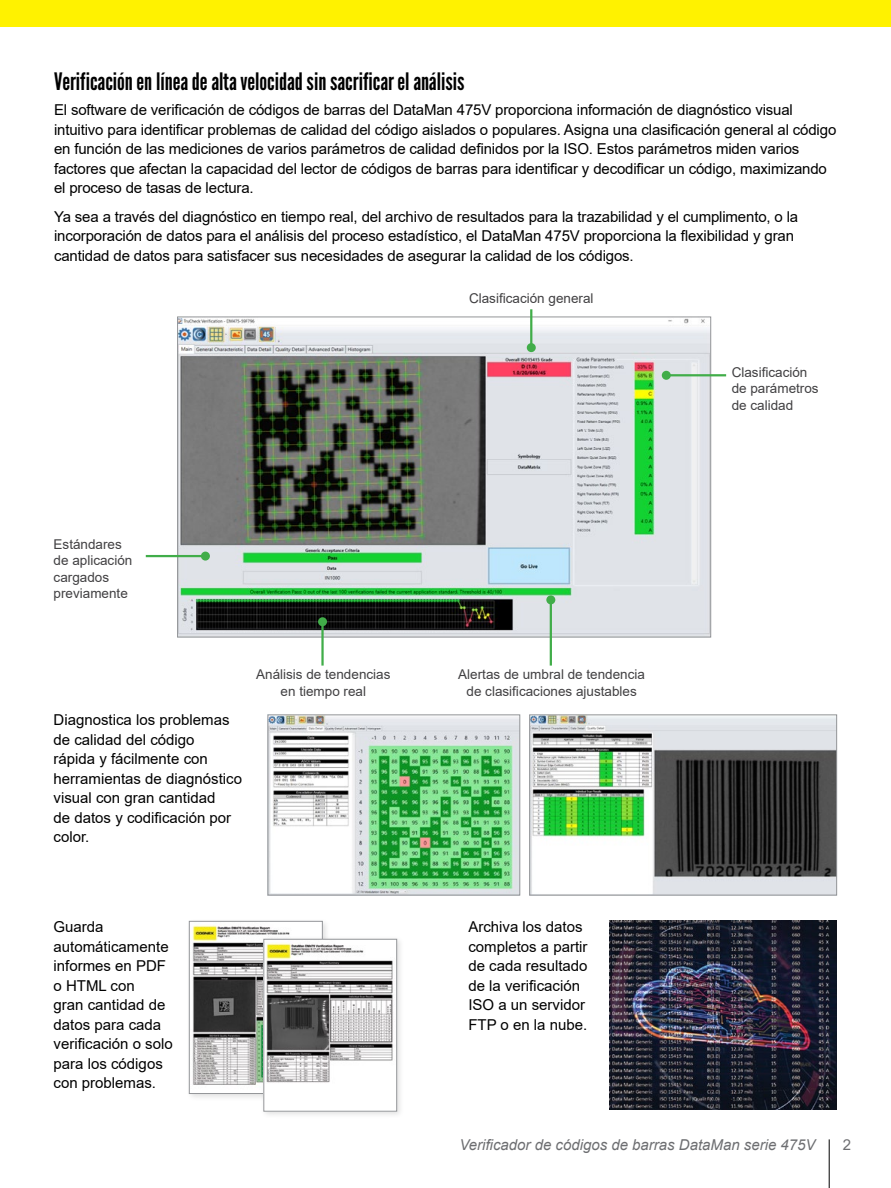
<style>
.page{position:relative;width:891px;height:1188px;background:#fff}
.page>*{position:absolute;margin:0;border:0;box-sizing:border-box;transform-origin:0 0}
.t1{font:24px "League Gothic";color:#000}
.t2{font:15px/19.5px "Arial";letter-spacing:-.01em;color:#000}
.t3{font:italic 15px "Arial";color:#6d6e71}
.t4{font:15px "Arial";color:#6d6e71}
.t5{font:13.5px/16.5px "Arial";color:#414042}
</style>
<div class="page">
<hr style="left:829px;top:1139px;width:1px;height:49px;background:#000">
<div style="left:0;top:0;width:891px;height:27px;background:#fff200"></div>
<div style="left:185px;top:917px;width:145px;height:185px;background:#000;opacity:.12"></div>
<img style="left:191px;top:923px;width:130px;height:169px">
<div style="left:189px;top:921px;width:134px;height:173px;border:1px solid #939598"></div>
<div style="left:260px;top:935px;width:145px;height:184px;background:#000;opacity:.12"></div>
<img style="left:266px;top:941px;width:129px;height:168px">
<div style="left:264px;top:939px;width:133px;height:172px;border:1px solid #939598"></div>
<img style="left:609px;top:920px;width:228px;height:190px">
<img style="left:179px;top:319px;width:530px;height:316px">
<hr style="left:666px;top:374px;width:60px;height:2px;background:#41ad49">
<div style="left:662px;top:371px;width:9px;height:9px;background:#41ad49;border-radius:50%"></div>
<hr style="left:530px;top:309px;width:2px;height:39px;background:#41ad49">
<div style="left:527px;top:343px;width:9px;height:9px;background:#41ad49;border-radius:50%"></div>
<hr style="left:550px;top:600px;width:2px;height:66px;background:#41ad49">
<div style="left:546px;top:595px;width:9px;height:9px;background:#41ad49;border-radius:50%"></div>
<hr style="left:321px;top:622px;width:3px;height:44px;background:#41ad49">
<div style="left:318px;top:617px;width:9px;height:9px;background:#41ad49;border-radius:50%"></div>
<hr style="left:146px;top:555px;width:59px;height:2px;background:#41ad49">
<div style="left:201px;top:552px;width:9px;height:9px;background:#41ad49;border-radius:50%"></div>
<img style="left:270px;top:717px;width:248px;height:176px">
<div style="left:268px;top:715px;width:252px;height:180px;border:1px solid #939598"></div>
<img style="left:531px;top:717px;width:304px;height:176px">
<div style="left:529px;top:715px;width:308px;height:180px;border:1px solid #939598"></div>
<h1 class="t1" style="left:54px;top:67px;width:412px">Verificación en línea de alta velocidad sin sacrificar el análisis</h1>
<p class="t2" style="left:54px;top:100px;width:784px">El software de verificación de códigos de barras del DataMan 475V proporciona información de diagnóstico visual intuitivo para identificar problemas de calidad del código aislados o populares. Asigna una clasificación general al código en función de las mediciones de varios parámetros de calidad definidos por la ISO. Estos parámetros miden varios factores que afectan la capacidad del lector de códigos de barras para identificar y decodificar un código, maximizando el proceso de tasas de lectura.</p>
<p class="t2" style="left:54px;top:207px;width:746px">Ya sea a través del diagnóstico en tiempo real, del archivo de resultados para la trazabilidad y el cumplimento, o la incorporación de datos para el análisis del proceso estadístico, el DataMan 475V proporciona la flexibilidad y gran cantidad de datos para satisfacer sus necesidades de asegurar la calidad de los códigos.</p>
<p class="t5" style="left:469px;top:290px;width:126px">Clasificación general</p>
<p class="t5" style="left:54px;top:536px;width:80px">Estándares de aplicación cargados previamente</p>
<p class="t2" style="left:54px;top:710px;width:190px">Diagnostica los problemas de calidad del código<br>rápida y fácilmente con herramientas de diagnóstico visual con gran cantidad<br>de datos y codificación por color.</p>
<p class="t5" style="left:256px;top:666px;width:136px;text-align:center">Análisis de tendencias en tiempo real</p>
<p class="t5" style="left:458px;top:666px;width:188px;text-align:center">Alertas de umbral de tendencia de clasificaciones ajustables</p>
<p class="t2" style="left:54px;top:917px;width:121px">Guarda automáticamente informes en PDF o HTML con<br>gran cantidad de datos para cada verificación o solo para los códigos con problemas.</p>
<p class="t2" style="left:468px;top:917px;width:121px">Archiva los datos completos a partir de cada resultado de la verificación<br>ISO a un servidor<br>FTP o en la nube.</p>
<p class="t5" style="left:732px;top:364px;width:89px">Clasificación de parámetros de calidad</p>
<p class="t3" style="left:459px;top:1135px;width:358px">Verificador de códigos de barras DataMan serie 475V</p>
<p class="t4" style="left:843px;top:1135px;width:10px">2</p>
</div>
